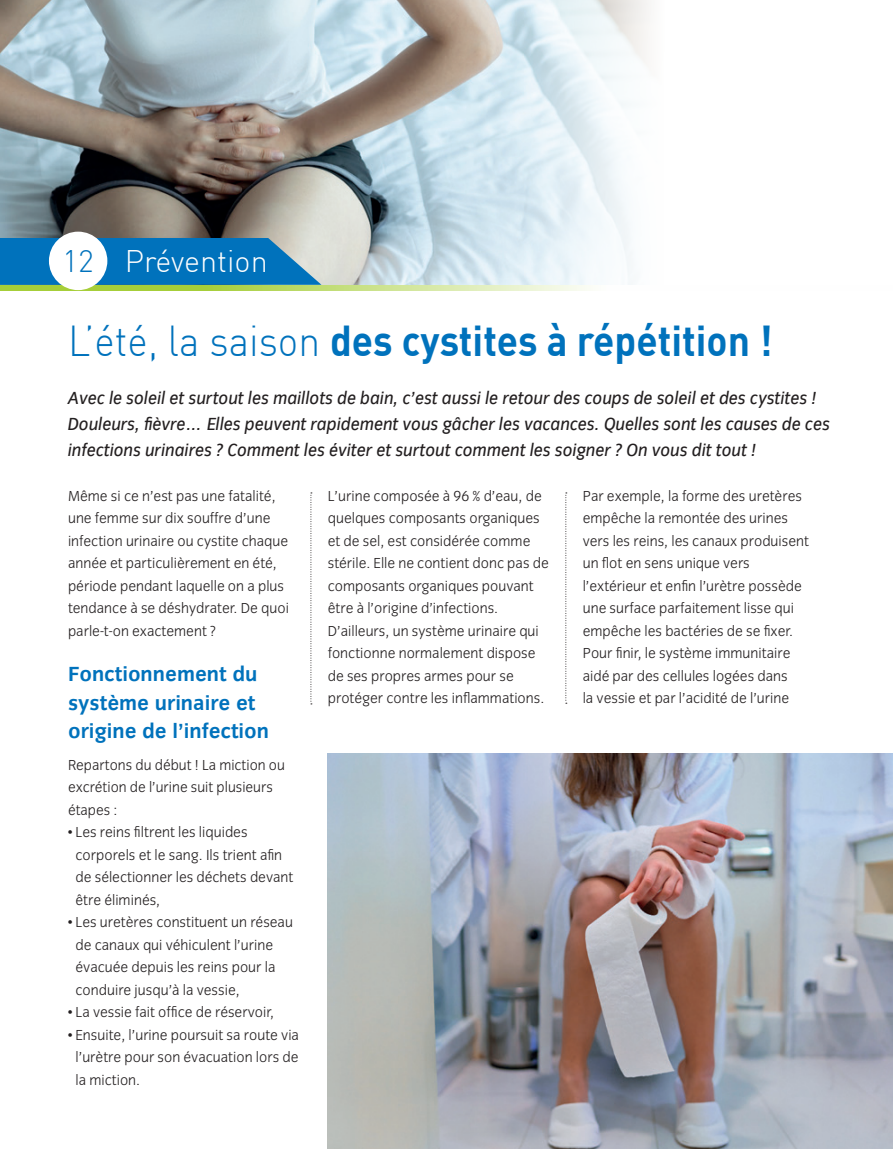
<style>
.page{position:relative;width:893px;height:1149px;background:#fff}
.page>*{position:absolute;margin:0;border:0;box-sizing:border-box;transform-origin:0 0}
.t1{font:700 42.3px "DIN";color:#0072bc;scale:.92 1}
.t2{font:300 30.6px "DIN";color:#fff}
.t3{font:700 21px/28.5px "Congress Sans Std";color:#0072bc}
.t4{font:italic 18px/25.5px "Congress Sans Std";color:#231f20;scale:.95 1}
.t5{font:15px/22.5px "Congress Sans Light Std";color:#231f20}
.s1{color:#0072bc}
.s2{font-weight:300}
</style>
<div class="page">
<img style="left:0;top:0;width:649px;height:285px">
<svg style="left:0;top:238px;width:321px;height:47px;background:#167cbd"></svg>
<svg style="left:0;top:285px;width:590px;height:5px;background:#c2dd79"></svg>
<div style="left:49px;top:231px;width:58px;height:59px;background:#fff;border-radius:50%"></div>
<svg style="left:311px;top:492px;width:1px;height:212px"></svg>
<svg style="left:565px;top:492px;width:2px;height:211px"></svg>
<img style="left:328px;top:753px;width:565px;height:395px">
<h2 class="t2" style="left:62px;top:242px;width:207px"><span class="s1">12</span> Prévention</h2>
<h1 class="t1" style="left:68px;top:312px;width:767px"><span class="s2">L’été, la saison</span> des cystites à répétition !</h1>
<p class="t4" style="left:68px;top:386px;width:804px">Avec le soleil et surtout les maillots de bain, c’est aussi le retour des coups de soleil et des cystites !<br>Douleurs, fièvre… Elles peuvent rapidement vous gâcher les vacances. Quelles sont les causes de ces infections urinaires ? Comment les éviter et surtout comment les soigner ? On vous dit tout !</p>
<p class="t5" style="left:68px;top:484px;width:222px">Même si ce n’est pas une fatalité, une femme sur dix souffre d’une infection urinaire ou cystite chaque année et particulièrement en été, période pendant laquelle on a plus tendance à se déshydrater. De quoi parle-t-on exactement ?</p>
<h3 class="t3" style="left:68px;top:660px;width:203px">Fonctionnement du système urinaire et origine de l’infection</h3>
<p class="t5" style="left:68px;top:753px;width:218px">Repartons du début ! La miction ou excrétion de l’urine suit plusieurs étapes :</p>
<p class="t5" style="left:76px;top:820px;width:219px;text-indent:-8px">• Les reins filtrent les liquides corporels et le sang. Ils trient afin de sélectionner les déchets devant être éliminés,</p>
<p class="t5" style="left:76px;top:910px;width:219px;text-indent:-8px">• Les uretères constituent un réseau de canaux qui véhiculent l’urine évacuée depuis les reins pour la conduire jusqu’à la vessie,</p>
<p class="t5" style="left:68px;top:1000px;width:208px">• La vessie fait office de réservoir,</p>
<p class="t5" style="left:76px;top:1023px;width:225px;text-align:justify;text-indent:-8px">• Ensuite, l’urine poursuit sa route via l’urètre pour son évacuation lors de la miction.</p>
<p class="t5" style="left:328px;top:484px;width:222px">L’urine composée à 96 % d’eau, de quelques composants organiques et de sel, est considérée comme stérile. Elle ne contient donc pas de composants organiques pouvant être à l’origine d’infections.<br>D’ailleurs, un système urinaire qui fonctionne normalement dispose de ses propres armes pour se protéger contre les inflammations.</p>
<p class="t5" style="left:583px;top:484px;width:228px">Par exemple, la forme des uretères empêche la remontée des urines vers les reins, les canaux produisent un flot en sens unique vers l’extérieur et enfin l’urètre possède une surface parfaitement lisse qui empêche les bactéries de se fixer.<br>Pour finir, le système immunitaire aidé par des cellules logées dans<br>la vessie et par l’acidité de l’urine</p>
</div>
